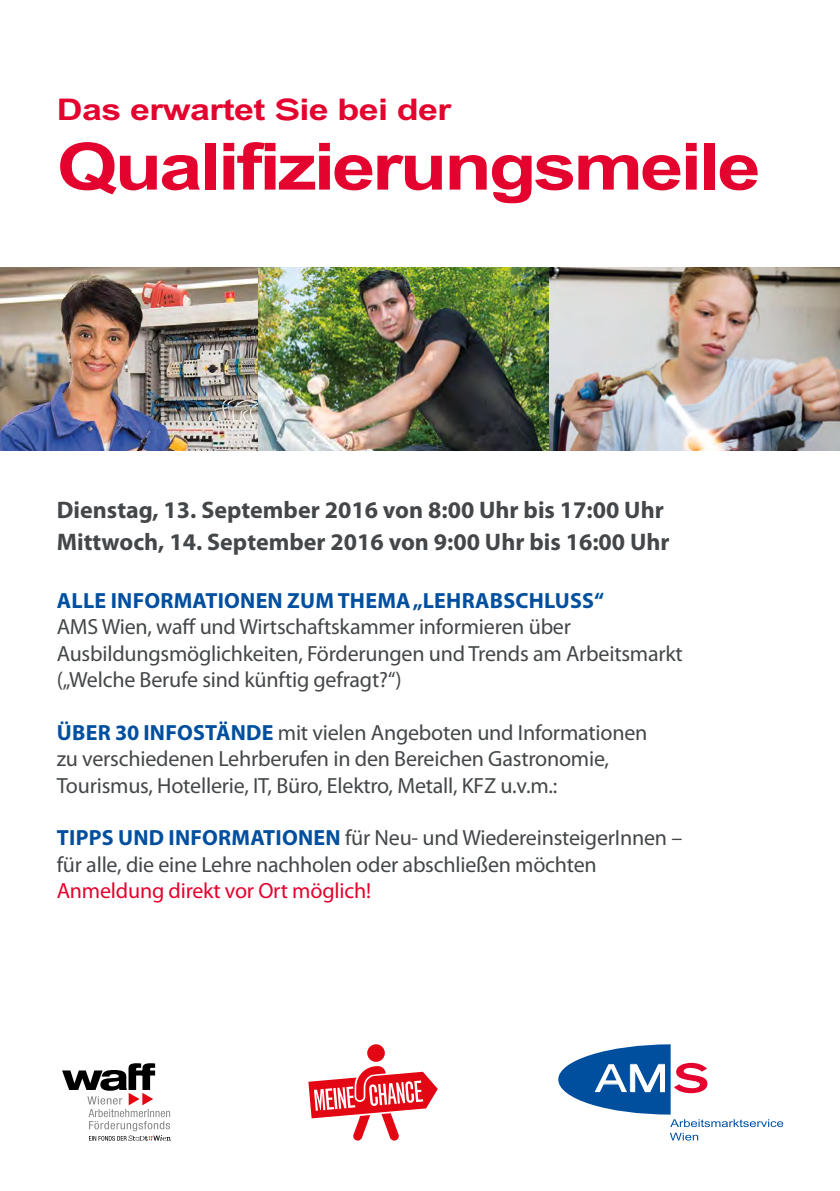
<style>
.page{position:relative;width:840px;height:1191px;background:#fff}
.page>*{position:absolute;margin:0;border:0;box-sizing:border-box;transform-origin:0 0}
.t1{font:700 65.2px "AMS";letter-spacing:-.05em;color:#e4032e}
.t2{font:700 29.8px "AMS";letter-spacing:-.02em;color:#e4032e}
.t3{font:700 24px/32.8px "Myriad Pro";color:#444749}
.t4{font:22px/26.4px "Myriad Pro";letter-spacing:-.01em;color:#444749}
.t5{font:700 22px "Myriad Pro";letter-spacing:.01em;color:#004f9f}
.t6{font:22px "Myriad Pro";letter-spacing:-.01em;color:#e4032e}
.s1{font-weight:700;color:#004f9f}
</style>
<div class="page">
<img style="left:0;top:268px;width:839px;height:182px">
<svg style="left:62px;top:1063px;width:109px;height:78px"></svg>
<div style="left:367px;top:1044px;width:17px;height:17px;background:#e30613;border-radius:50%"></div>
<svg style="left:308px;top:1066px;width:129px;height:74px"></svg>
<svg style="left:558px;top:1044px;width:224px;height:96px"></svg>
<h2 class="t2" style="left:57px;top:93px;width:396px">Das erwartet Sie bei der</h2>
<h1 class="t1" style="left:57px;top:131px;width:705px">Qualifizierungsmeile</h1>
<p class="t3" style="left:57px;top:492px;width:614px">Dienstag, 13. September 2016 von 8:00 Uhr bis 17:00 Uhr<br>Mittwoch, 14. September 2016 von 9:00 Uhr bis 16:00 Uhr</p>
<p class="t5" style="left:57px;top:586px;width:548px">ALLE INFORMATIONEN ZUM THEMA „LEHRABSCHLUSS“</p>
<p class="t4" style="left:57px;top:613px;width:627px">AMS Wien, waff und Wirtschaftskammer informieren über<br>Ausbildungsmöglichkeiten, Förderungen und Trends am Arbeitsmarkt („Welche Berufe sind künftig gefragt?“)</p>
<p class="t4" style="left:57px;top:719px;width:591px"><span class="s1">ÜBER 30 INFOSTÄNDE</span> mit vielen Angeboten und Informationen zu verschiedenen Lehrberufen in den Bereichen Gastronomie,<br>Tourismus, Hotellerie, IT, Büro, Elektro, Metall, KFZ u.v.m.:</p>
<p class="t4" style="left:57px;top:824px;width:626px"><span class="s1">TIPPS UND INFORMATIONEN</span> für Neu- und WiedereinsteigerInnen – für alle, die eine Lehre nachholen oder abschließen möchten</p>
<p class="t6" style="left:57px;top:877px;width:315px">Anmeldung direkt vor Ort möglich!</p>
</div>
